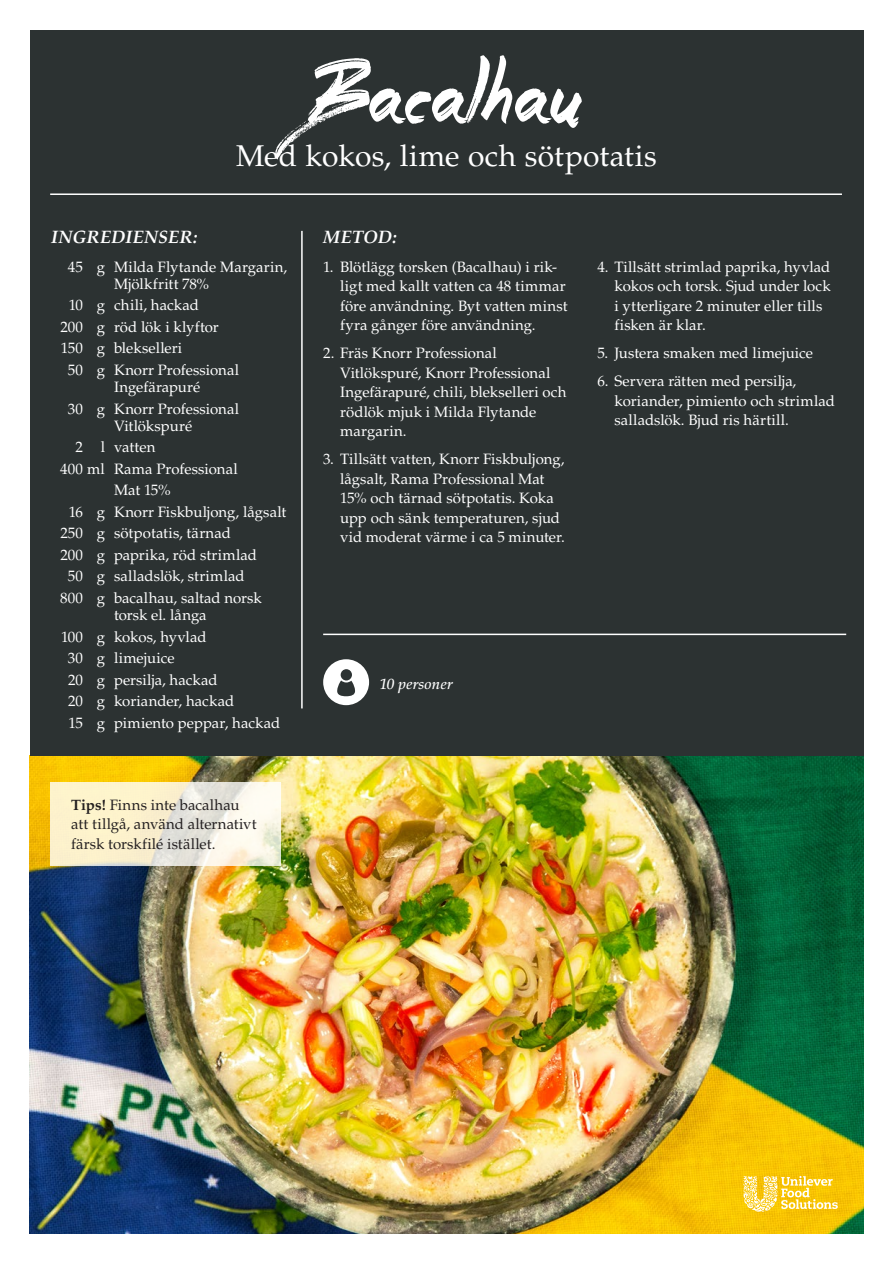
<style>
.page{position:relative;width:893px;height:1263px;background:#fff}
.page>*{position:absolute;margin:0;border:0;box-sizing:border-box;transform-origin:0 0}
.Overskrift_Story_Boo{font:90px "Story Book DK";color:#fff}
.Overskrift_Palatino{font:30px "Palatino LT Std";letter-spacing:.01em;color:#fff}
.Mellemoverskrift_ver{font:italic 700 18px "Palatino LT Std";letter-spacing:.015em;color:#fff}
.Opskrift_SE{font:15px/19.5px "Palatino LT Std";letter-spacing:.005em;color:#fff}
.Ingredienser_SE{font:15px/17.2px "Palatino LT Std";color:#fff;text-align:center}
.Opskrift_uden_bullet{font:15px/19.5px "Palatino LT Std";letter-spacing:.005em;color:#231f20}
.Infotekst_kursiv{font:italic 500 15px "Palatino LT Std";letter-spacing:.01em;color:#fff}
.s1{font-weight:700}
</style>
<div class="page">
<img style="left:30px;top:756px;width:833px;height:477px">
<svg style="left:50px;top:782px;width:231px;height:84px;fill:#fcf2cd"></svg>
<div style="left:30px;top:30px;width:833px;height:726px;background:#2c3232"></div>
<hr style="left:301px;top:231px;width:2px;height:477px;background:#fff">
<hr style="left:323px;top:634px;width:523px;height:1px;background:#fff">
<hr style="left:50px;top:193px;width:792px;height:2px;background:#fff">
<div style="left:323px;top:659px;width:46px;height:46px;background:#fff;border-radius:50%"></div>
<div style="left:341px;top:669px;width:11px;height:11px;background:#2c3232;border-radius:50%"></div>
<svg style="left:337px;top:680px;width:18px;height:16px"></svg>
<svg style="left:743px;top:1176px;width:95px;height:36px"></svg>
<p class="Overskrift_Story_Boo" style="left:308px;top:45px;width:279px">Bacalhau</p>
<p class="Overskrift_Palatino" style="left:236px;top:138px;width:422px">Med kokos, lime och sötpotatis</p>
<p class="Mellemoverskrift_ver" style="left:51px;top:227px;width:148px">INGREDIENSER:</p>
<p class="Mellemoverskrift_ver" style="left:323px;top:227px;width:75px">METOD:</p>
<p class="Ingredienser_SE" style="left:114px;top:258px;width:175px;text-align:left;text-indent:-46px">45 g Milda Flytande Margarin,<br>Mjölkfritt 78%</p>
<p class="Ingredienser_SE" style="left:69px;top:297px;width:132px">10 g chili, hackad</p>
<p class="Ingredienser_SE" style="left:60px;top:318px;width:160px">200 g röd lök i klyftor</p>
<p class="Ingredienser_SE" style="left:61px;top:340px;width:123px">150 g blekselleri</p>
<p class="Ingredienser_SE" style="left:68px;top:361px;width:173px">50 g Knorr Professional<br>Ingefärapuré</p>
<p class="Ingredienser_SE" style="left:68px;top:400px;width:173px">30 g Knorr Professional<br>Vitlökspuré</p>
<p class="Ingredienser_SE" style="left:75px;top:439px;width:82px">2 l vatten</p>
<p class="Ingredienser_SE" style="left:60px;top:460px;width:179px">400 ml Rama Professional</p>
<p class="Ingredienser_SE" style="left:114px;top:482px;width:58px">Mat 15%</p>
<p class="Ingredienser_SE" style="left:69px;top:503px;width:219px">16 g Knorr Fiskbuljong, lågsalt</p>
<p class="Ingredienser_SE" style="left:60px;top:525px;width:172px">250 g sötpotatis, tärnad</p>
<p class="Ingredienser_SE" style="left:60px;top:546px;width:198px">200 g paprika, röd strimlad</p>
<p class="Ingredienser_SE" style="left:68px;top:568px;width:178px">50 g salladslök, strimlad</p>
<p class="Ingredienser_SE" style="left:60px;top:589px;width:203px">800 g bacalhau, saltad norsk torsk el. långa</p>
<p class="Ingredienser_SE" style="left:61px;top:628px;width:147px">100 g kokos, hyvlad</p>
<p class="Ingredienser_SE" style="left:68px;top:650px;width:108px">30 g limejuice</p>
<p class="Ingredienser_SE" style="left:68px;top:671px;width:151px">20 g persilja, hackad</p>
<p class="Ingredienser_SE" style="left:68px;top:693px;width:167px">20 g koriander, hackad</p>
<p class="Ingredienser_SE" style="left:68px;top:714px;width:213px">15 g pimiento peppar, hackad</p>
<p class="Opskrift_uden_bullet" style="left:71px;top:795px;width:187px"><span class="s1">Tips!</span> Finns inte bacalhau att tillgå, använd alternativt färsk torskfilé istället.</p>
<p class="Opskrift_SE" style="left:340px;top:257px;width:229px;text-indent:-17px">1. Blötlägg torsken (Bacalhau) i rik&shy;ligt med kallt vatten ca 48 timmar före användning. Byt vatten minst fyra gånger före användning.</p>
<p class="Opskrift_SE" style="left:340px;top:343px;width:228px;text-indent:-17px">2. Fräs Knorr Professional<br>Vitlökspuré, Knorr Professional<br>Ingefärapuré, chili, blekselleri och rödlök mjuk i Milda Flytande margarin.</p>
<p class="Opskrift_SE" style="left:340px;top:449px;width:226px;text-indent:-17px">3. Tillsätt vatten, Knorr Fiskbuljong, lågsalt, Rama Professional Mat 15% och tärnad sötpotatis. Koka upp och sänk temperaturen, sjud vid moderat värme i ca 5 minuter.</p>
<p class="Infotekst_kursiv" style="left:380px;top:675px;width:74px">10 personer</p>
<p class="Opskrift_SE" style="left:614px;top:257px;width:218px;text-indent:-17px">4. Tillsätt strimlad paprika, hyvlad kokos och torsk. Sjud under lock i ytterligare 2 minuter eller tills fisken är klar.</p>
<p class="Opskrift_SE" style="left:597px;top:343px;width:217px">5. Justera smaken med limejuice</p>
<p class="Opskrift_SE" style="left:614px;top:371px;width:222px;text-indent:-17px">6. Servera rätten med persilja, koriander, pimiento och strimlad salladslök. Bjud ris härtill.</p>
</div>
